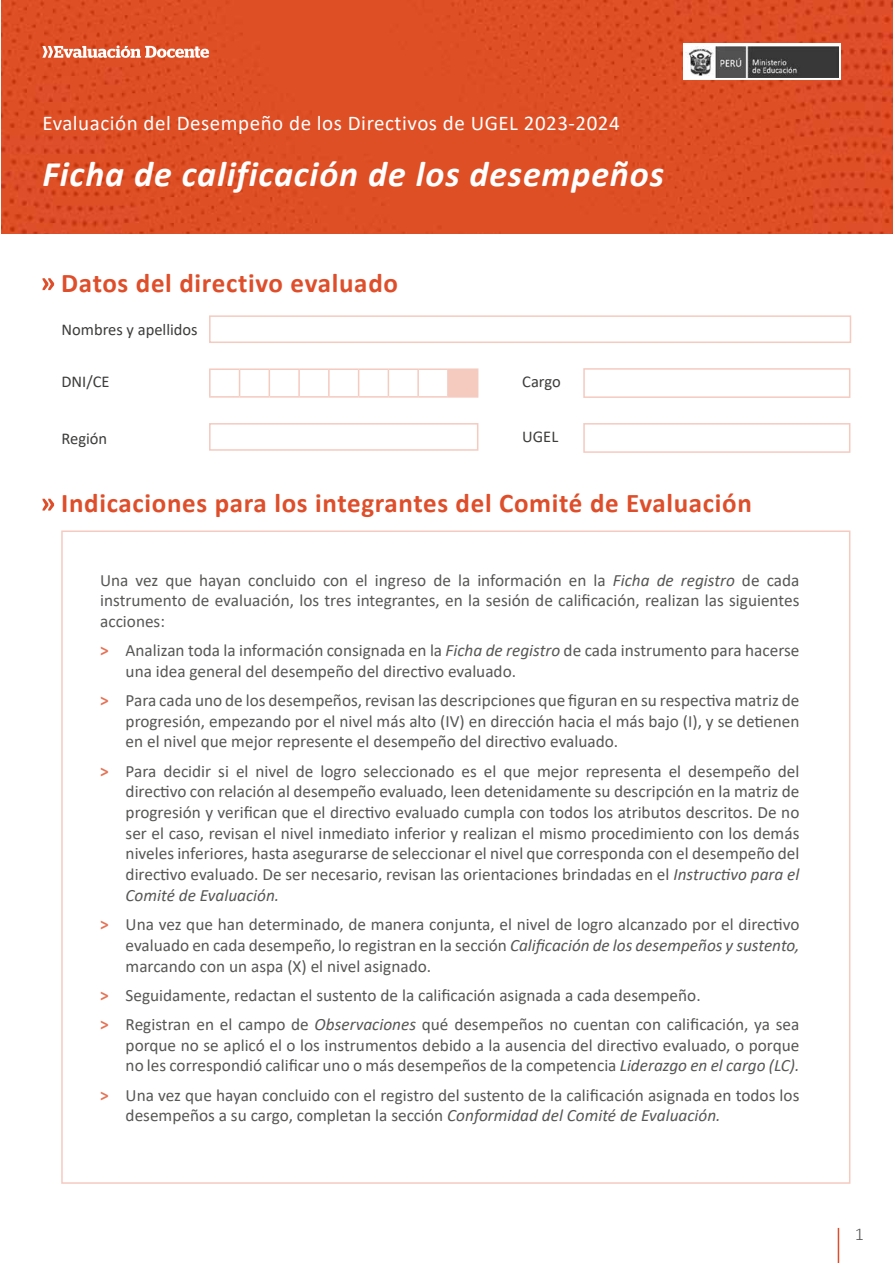
<style>
.page{position:relative;width:893px;height:1263px;background:#fff}
.page>*{position:absolute;margin:0;border:0;box-sizing:border-box;transform-origin:0 0}
.t1{font:italic 700 36px "Calibri";letter-spacing:.025em;color:#fff}
.t2{font:700 27px "Calibri";letter-spacing:.025em;color:#de4e2a}
.t3{font:21px "Calibri";letter-spacing:.025em;color:#fff}
.t4{font:300 18px "Calibri";color:#575756}
.t5{font:17.25px/20.7px "Calibri";color:#575756;text-align:justify}
.t6{font:16.5px "Calibri";color:#3c3c3b}
.s1{font-style:italic}
.s2{font-weight:700;color:#e57255}
</style>
<div class="page">
<hr style="left:838px;top:1228px;width:1px;height:35px;background:#de4e2a">
<img style="left:1px;top:0;width:892px;height:234px">
<svg style="left:42px;top:45px;width:167px;height:13px"></svg>
<div style="left:683px;top:44px;width:158px;height:36px;background:linear-gradient(to right,#fff,#fff)"></div>
<img style="left:685px;top:46px;width:154px;height:31px">
<svg style="left:43px;top:499px;width:11px;height:12px"></svg>
<svg style="left:43px;top:278px;width:11px;height:12px"></svg>
<div style="left:209px;top:315px;width:642px;height:28px;background:#fff;border:2px solid #f5cabf"></div>
<div style="left:209px;top:423px;width:269px;height:28px;background:#fff;border:2px solid #f5cabf"></div>
<div style="left:448px;top:369px;width:30px;height:28px;background:#f5cabf"></div>
<svg style="left:238px;top:370px;width:151px;height:26px"></svg>
<hr style="left:417px;top:370px;width:2px;height:26px;background:#f5cabf">
<hr style="left:447px;top:370px;width:2px;height:26px;background:#f5cabf">
<hr style="left:298px;top:370px;width:2px;height:26px;background:#f5cabf">
<hr style="left:328px;top:370px;width:2px;height:26px;background:#f5cabf">
<hr style="left:209px;top:370px;width:2px;height:26px;background:#f5cabf">
<hr style="left:209px;top:396px;width:31px;height:2px;background:#f5cabf">
<hr style="left:240px;top:396px;width:29px;height:2px;background:#f5cabf">
<hr style="left:269px;top:396px;width:30px;height:2px;background:#f5cabf">
<hr style="left:299px;top:396px;width:30px;height:2px;background:#f5cabf">
<hr style="left:329px;top:396px;width:30px;height:2px;background:#f5cabf">
<hr style="left:359px;top:396px;width:29px;height:2px;background:#f5cabf">
<hr style="left:388px;top:396px;width:30px;height:2px;background:#f5cabf">
<hr style="left:418px;top:396px;width:30px;height:2px;background:#f5cabf">
<hr style="left:448px;top:396px;width:30px;height:2px;background:#f5cabf">
<hr style="left:209px;top:368px;width:31px;height:2px;background:#f5cabf">
<hr style="left:240px;top:368px;width:29px;height:2px;background:#f5cabf">
<hr style="left:269px;top:368px;width:30px;height:2px;background:#f5cabf">
<hr style="left:299px;top:368px;width:30px;height:2px;background:#f5cabf">
<hr style="left:329px;top:368px;width:30px;height:2px;background:#f5cabf">
<hr style="left:359px;top:368px;width:29px;height:2px;background:#f5cabf">
<hr style="left:388px;top:368px;width:30px;height:2px;background:#f5cabf">
<hr style="left:418px;top:368px;width:30px;height:2px;background:#f5cabf">
<hr style="left:448px;top:368px;width:30px;height:2px;background:#f5cabf">
<div style="left:583px;top:368px;width:267px;height:30px;background:#fff;border:2px solid #f5cabf"></div>
<div style="left:583px;top:423px;width:267px;height:30px;background:#fff;border:2px solid #f5cabf"></div>
<p class="t3" style="left:42px;top:109px;width:579px">Evaluación del Desempeño de los Directivos de UGEL 2023-2024</p>
<h1 class="t1" style="left:42px;top:148px;width:623px">Ficha de calificación de los desempeños</h1>
<h2 class="t2" style="left:61px;top:264px;width:338px">Datos del directivo evaluado</h2>
<p class="t6" style="left:61px;top:318px;width:138px">Nombres y apellidos</p>
<p class="t6" style="left:61px;top:370px;width:50px">DNI/CE</p>
<p class="t6" style="left:522px;top:370px;width:40px">Cargo</p>
<p class="t6" style="left:61px;top:427px;width:47px">Región</p>
<p class="t6" style="left:522px;top:425px;width:37px">UGEL</p>
<h2 class="t2" style="left:61px;top:484px;width:692px">Indicaciones para los integrantes del Comité de Evaluación</h2>
<p class="t5" style="left:100px;top:569px;width:701px">Una vez que hayan concluido con el ingreso de la información en la <span class="s1">Ficha de registro</span> de cada instrumento de evaluación, los tres integrantes, en la sesión de calificación, realizan las siguientes acciones:</p>
<p class="t5" style="left:126px;top:640px;width:675px;text-indent:-25px"><span class="s2">˃</span> Analizan toda la información consignada en la <span class="s1">Ficha de registro</span> de cada instrumento para hacerse una idea general del desempeño del directivo evaluado.</p>
<p class="t5" style="left:126px;top:689px;width:675px;text-indent:-25px"><span class="s2">˃</span> Para cada uno de los desempeños, revisan las descripciones que figuran en su respectiva matriz de progresión, empezando por el nivel más alto (IV) en dirección hacia el más bajo (I), y se detienen en el nivel que mejor represente el desempeño del directivo evaluado.</p>
<p class="t5" style="left:126px;top:760px;width:675px;text-indent:-25px"><span class="s2">˃</span> Para decidir si el nivel de logro seleccionado es el que mejor representa el desempeño del directivo con relación al desempeño evaluado, leen detenidamente su descripción en la matriz de progresión y verifican que el directivo evaluado cumpla con todos los atributos descritos. De no ser el caso, revisan el nivel inmediato inferior y realizan el mismo procedimiento con los demás niveles inferiores, hasta asegurarse de seleccionar el nivel que corresponda con el desempeño del directivo evaluado. De ser necesario, revisan las orientaciones brindadas en el <span class="s1">Instructivo para el Comité de Evaluación.</span></p>
<p class="t5" style="left:126px;top:913px;width:675px;text-indent:-25px"><span class="s2">˃</span> Una vez que han determinado, de manera conjunta, el nivel de logro alcanzado por el directivo evaluado en cada desempeño, lo registran en la sección <span class="s1">Calificación de los desempeños y sustento, </span>marcando con un aspa (X) el nivel asignado.</p>
<p class="t5" style="left:100px;top:980px;width:701px;line-height:29.2px"><span class="s2">˃</span> Seguidamente, redactan el sustento de la calificación asignada a cada desempeño.<br><span class="s2">˃</span> Registran en el campo de <span class="s1">Observaciones</span> qué desempeños no cuentan con calificación, ya sea</p>
<p class="t5" style="left:126px;top:1034px;width:675px">porque no se aplicó el o los instrumentos debido a la ausencia del directivo evaluado, o porque no les correspondió calificar uno o más desempeños de la competencia <span class="s1">Liderazgo en el cargo (LC).</span></p>
<p class="t5" style="left:126px;top:1084px;width:675px;text-indent:-25px"><span class="s2">˃</span> Una vez que hayan concluido con el registro del sustento de la calificación asignada en todos los desempeños a su cargo, completan la sección <span class="s1">Conformidad del Comité de Evaluación.</span></p>
<p class="t4" style="left:855px;top:1223px;width:11px">1</p>
</div>
